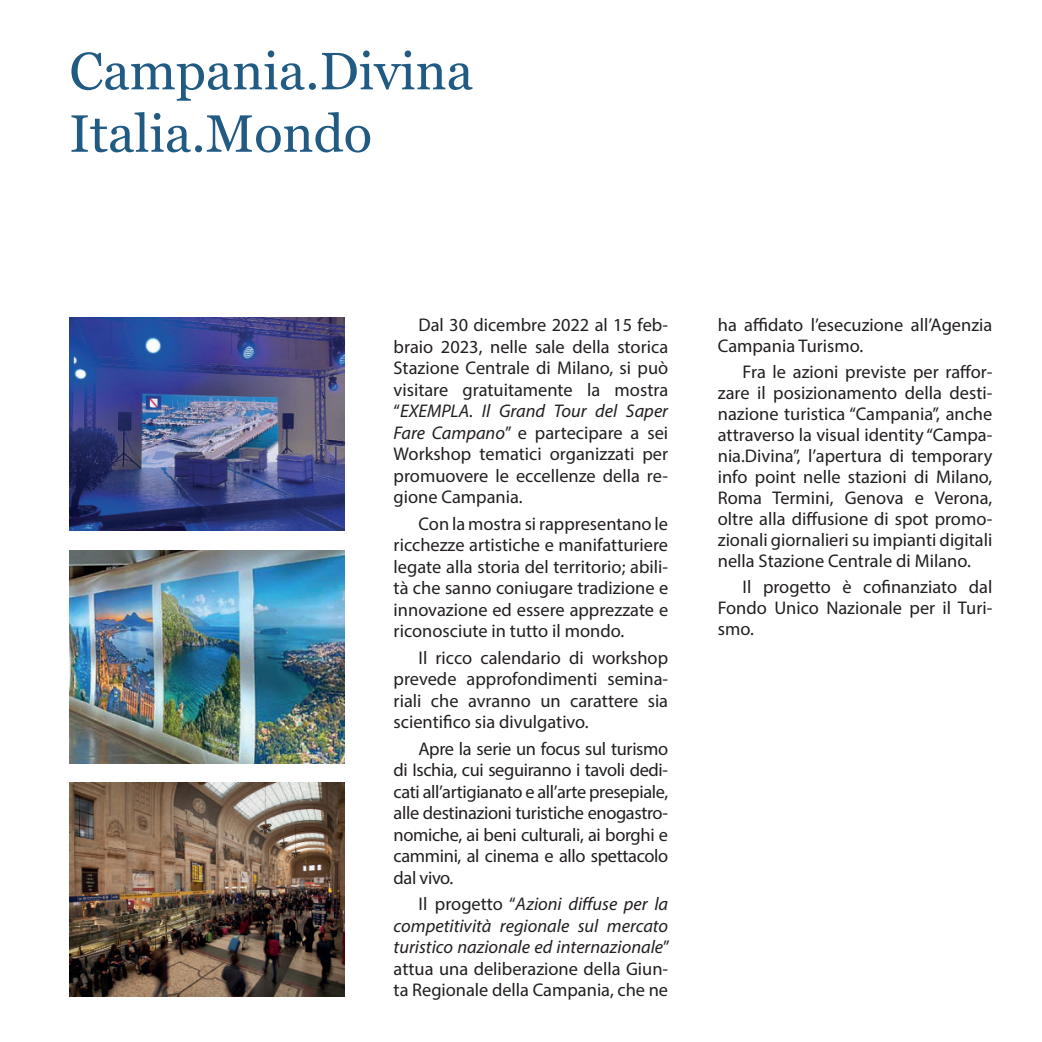
<style>
.page{position:relative;width:1042px;height:1042px;background:#fff}
.page>*{position:absolute;margin:0;border:0;box-sizing:border-box;transform-origin:0 0}
.t1{font:52.5px/62.5px "Georgia";color:#215b84}
.t2{font:18.38px/21.5px "Myriad Pro";color:#231f20;text-align:justify}
.t3{font:italic 18.38px/21.5px "Myriad Pro";color:#231f20;text-align:justify}
.s1{font-style:italic}
.s2{font-style:normal}
</style>
<div class="page">
<img style="left:69px;top:317px;width:275px;height:214px">
<img style="left:69px;top:550px;width:275px;height:213px">
<img style="left:69px;top:783px;width:275px;height:213px">
<h1 class="t1" style="left:69px;top:38px;width:405px">Campania.Divina<br>Italia.Mondo</h1>
<p class="t2" style="left:394px;top:314px;width:276px;text-indent:25px">Dal 30 dicembre 2022 al 15 feb&shy;braio 2023, nelle sale della storica Stazione Centrale di Milano, si può visitare gratuitamente la mostra “<span class="s1">EXEMPLA. Il Grand Tour del Saper Fare Campano</span>” e partecipare a sei Workshop tematici organizzati per promuovere le eccellenze della re&shy;gione Campania.</p>
<p class="t2" style="left:394px;top:513px;width:276px;text-indent:25px">Con la mostra si rappresentano le ricchezze artistiche e manifatturiere legate alla storia del territorio; abili&shy;tà che sanno coniugare tradizione e innovazione ed essere apprezzate e riconosciute in tutto il mondo.</p>
<p class="t2" style="left:394px;top:646px;width:276px;text-indent:25px">Il ricco calendario di workshop prevede approfondimenti semina&shy;riali che avranno un carattere sia scientifico sia divulgativo.</p>
<p class="t2" style="left:394px;top:737px;width:276px;text-indent:25px">Apre la serie un focus sul turismo di Ischia, cui seguiranno i tavoli dedi&shy;cati all’artigianato e all’arte presepiale, alle destinazioni turistiche enogastro&shy;nomiche, ai beni culturali, ai borghi e cammini, al cinema e allo spettacolo dal vivo.</p>
<p class="t3" style="left:394px;top:893px;width:278px;text-indent:25px"><span class="s2">Il progetto “</span>Azioni diffuse per la competitività regionale sul mercato turistico nazionale ed internazionale<span class="s2">” attua una deliberazione della Giun&shy;ta Regionale della Campania, che ne</span></p>
<p class="t2" style="left:718px;top:314px;width:276px;line-height:21px">ha affidato l’esecuzione all’Agenzia<br>Campania Turismo.</p>
<p class="t2" style="left:718px;top:361px;width:276px;line-height:21px;text-indent:25px">Fra le azioni previste per raffor&shy;zare il posizionamento della desti&shy;nazione turistica “Campania”, anche attraverso la visual identity “Campa&shy;nia.Divina”, l’apertura di temporary info point nelle stazioni di Milano, Roma Termini, Genova e Verona, oltre alla diffusione di spot promo&shy;zionali giornalieri su impianti digitali nella Stazione Centrale di Milano.</p>
<p class="t2" style="left:718px;top:576px;width:276px;line-height:21px;text-indent:25px">Il progetto è cofinanziato dal Fondo Unico Nazionale per il Turi&shy;smo.</p>
</div>
